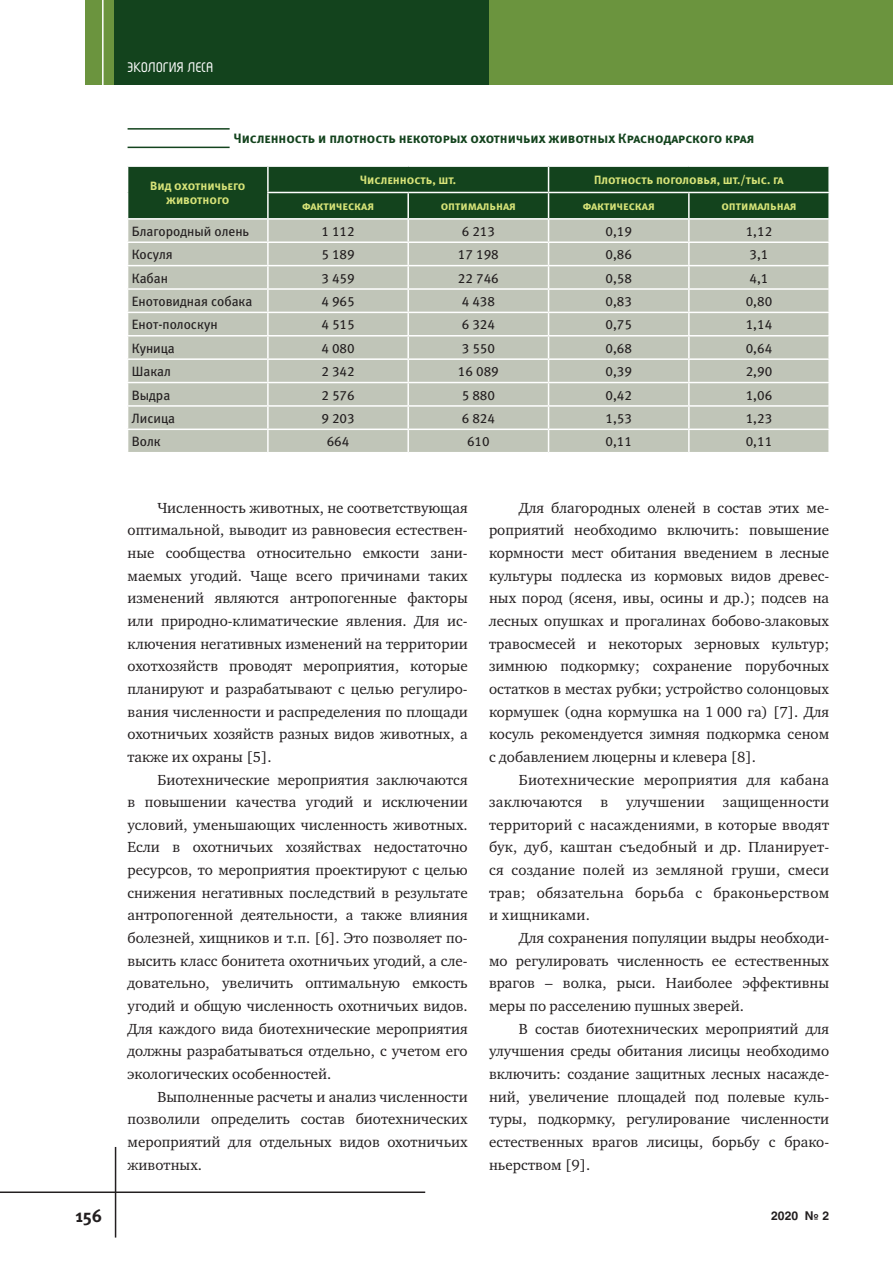
<style>
.page{position:relative;width:893px;height:1263px;background:#fff}
.page>*{position:absolute;margin:0;border:0;box-sizing:border-box;transform-origin:0 0}
.t1{font:18px "Meta Bold C";color:#231f20}
.t2{font:700 16.5px "Magic C";color:#fff}
.Text{font:15px/22.6px "Charter C";color:#231f20;text-align:justify}
.Tabl_02{font:13.5px "Meta Book LFC";color:#231f20}
.Tabl_Zag{font:13.5px "Meta Bold Caps C";color:#13431d}
.Tabl_01{font:12px/14.4px "Meta Bold Caps LFC";color:#d7e378;text-align:center}
.t3{font:700 12px "Helios C";color:#231f20}
</style>
<div class="page">
<div style="left:85px;top:0;width:808px;height:85px;background:#6b943e"></div>
<div style="left:115px;top:0;width:374px;height:85px;background:#13431d"></div>
<hr style="left:102px;top:0;width:2px;height:85px;background:#fff">
<hr style="left:0;top:1191px;width:425px;height:2px;background:#231f20">
<hr style="left:115px;top:1147px;width:1px;height:90px;background:#231f20">
<hr style="left:128px;top:128px;width:102px;height:2px;background:#13431d">
<hr style="left:128px;top:147px;width:102px;height:1px;background:#13431d">
<svg style="left:127px;top:166px;width:702px;height:286px;background:#a6b2a1"></svg>
<hr style="left:267px;top:193px;width:2px;height:25px;background:#fff">
<hr style="left:127px;top:218px;width:141px;height:2px;background:#fff">
<p class="t2" style="left:128px;top:60px;width:87px">ЭКОЛОГИЯ ЛЕСА</p>
<p class="Tabl_Zag" style="left:234px;top:130px;width:522px">Численность и плотность некоторых охотничьих животных Краснодарского края</p>
<p class="Tabl_01" style="left:150px;top:178px;width:97px">Вид охотничьего животного</p>
<p class="Tabl_01" style="left:360px;top:172px;width:98px">Численность, шт.</p>
<p class="Tabl_01" style="left:594px;top:172px;width:191px">Плотность поголовья, шт./тыс. га</p>
<p class="Tabl_01" style="left:302px;top:199px;width:74px">фактическая</p>
<p class="Tabl_01" style="left:441px;top:199px;width:77px">оптимальная</p>
<p class="Tabl_01" style="left:583px;top:199px;width:74px">фактическая</p>
<p class="Tabl_01" style="left:721px;top:199px;width:77px">оптимальная</p>
<p class="Tabl_02" style="left:132px;top:224px;width:119px">Благородный олень</p>
<p class="Tabl_02" style="left:321px;top:224px;width:35px">1 112</p>
<p class="Tabl_02" style="left:462px;top:224px;width:35px">6 213</p>
<p class="Tabl_02" style="left:605px;top:224px;width:28px">0,19</p>
<p class="Tabl_02" style="left:746px;top:224px;width:28px">1,12</p>
<p class="Tabl_02" style="left:132px;top:247px;width:42px">Косуля</p>
<p class="Tabl_02" style="left:321px;top:247px;width:35px">5 189</p>
<p class="Tabl_02" style="left:458px;top:247px;width:42px">17 198</p>
<p class="Tabl_02" style="left:605px;top:247px;width:28px">0,86</p>
<p class="Tabl_02" style="left:749px;top:247px;width:20px">3,1</p>
<p class="Tabl_02" style="left:132px;top:270px;width:38px">Кабан</p>
<p class="Tabl_02" style="left:321px;top:270px;width:35px">3 459</p>
<p class="Tabl_02" style="left:458px;top:270px;width:42px">22 746</p>
<p class="Tabl_02" style="left:605px;top:270px;width:28px">0,58</p>
<p class="Tabl_02" style="left:749px;top:270px;width:20px">4,1</p>
<p class="Tabl_02" style="left:132px;top:294px;width:122px">Енотовидная собака</p>
<p class="Tabl_02" style="left:321px;top:294px;width:35px">4 965</p>
<p class="Tabl_02" style="left:462px;top:294px;width:35px">4 438</p>
<p class="Tabl_02" style="left:605px;top:294px;width:28px">0,83</p>
<p class="Tabl_02" style="left:746px;top:294px;width:28px">0,80</p>
<p class="Tabl_02" style="left:132px;top:317px;width:87px">Енот-полоскун</p>
<p class="Tabl_02" style="left:321px;top:317px;width:35px">4 515</p>
<p class="Tabl_02" style="left:462px;top:317px;width:35px">6 324</p>
<p class="Tabl_02" style="left:605px;top:317px;width:28px">0,75</p>
<p class="Tabl_02" style="left:746px;top:317px;width:28px">1,14</p>
<p class="Tabl_02" style="left:132px;top:340px;width:45px">Куница</p>
<p class="Tabl_02" style="left:321px;top:340px;width:35px">4 080</p>
<p class="Tabl_02" style="left:462px;top:340px;width:35px">3 550</p>
<p class="Tabl_02" style="left:605px;top:340px;width:28px">0,68</p>
<p class="Tabl_02" style="left:746px;top:340px;width:28px">0,64</p>
<p class="Tabl_02" style="left:132px;top:364px;width:41px">Шакал</p>
<p class="Tabl_02" style="left:321px;top:364px;width:35px">2 342</p>
<p class="Tabl_02" style="left:458px;top:364px;width:42px">16 089</p>
<p class="Tabl_02" style="left:605px;top:364px;width:28px">0,39</p>
<p class="Tabl_02" style="left:746px;top:364px;width:28px">2,90</p>
<p class="Tabl_02" style="left:132px;top:387px;width:40px">Выдра</p>
<p class="Tabl_02" style="left:321px;top:387px;width:35px">2 576</p>
<p class="Tabl_02" style="left:462px;top:387px;width:35px">5 880</p>
<p class="Tabl_02" style="left:605px;top:387px;width:28px">0,42</p>
<p class="Tabl_02" style="left:746px;top:387px;width:28px">1,06</p>
<p class="Tabl_02" style="left:132px;top:411px;width:45px">Лисица</p>
<p class="Tabl_02" style="left:321px;top:411px;width:35px">9 203</p>
<p class="Tabl_02" style="left:462px;top:411px;width:35px">6 824</p>
<p class="Tabl_02" style="left:605px;top:411px;width:28px">1,53</p>
<p class="Tabl_02" style="left:746px;top:411px;width:28px">1,23</p>
<p class="Tabl_02" style="left:132px;top:434px;width:30px">Волк</p>
<p class="Tabl_02" style="left:327px;top:434px;width:24px">664</p>
<p class="Tabl_02" style="left:467px;top:434px;width:24px">610</p>
<p class="Tabl_02" style="left:605px;top:434px;width:28px">0,11</p>
<p class="Tabl_02" style="left:746px;top:434px;width:28px">0,11</p>
<p class="Text" style="left:128px;top:496px;width:342px;text-indent:30px">Численность животных, не соответствующая оптимальной, выводит из равновесия естествен&shy;ные сообщества относительно емкости зани&shy;маемых угодий. Чаще всего причинами таких изменений являются антропогенные факторы или природно-климатические явления. Для ис&shy;ключения негативных изменений на территории охотхозяйств проводят мероприятия, которые планируют и разрабатывают с целью регулиро&shy;вания численности и распределения по площади охотничьих хозяйств разных видов животных, а также их охраны [5].</p>
<p class="Text" style="left:128px;top:768px;width:342px;text-indent:30px">Биотехнические мероприятия заключаются в повышении качества угодий и исключении условий, уменьшающих численность животных.<br>Если в охотничьих хозяйствах недостаточно ресурсов, то мероприятия проектируют с целью снижения негативных последствий в результате антропогенной деятельности, а также влияния болезней, хищников и т.п. [6]. Это позволяет по&shy;высить класс бонитета охотничьих угодий, а сле&shy;довательно, увеличить оптимальную емкость угодий и общую численность охотничьих видов.<br>Для каждого вида биотехнические мероприятия должны разрабатываться отдельно, с учетом его экологических особенностей.</p>
<p class="Text" style="left:128px;top:1085px;width:342px;text-indent:30px">Выполненные расчеты и анализ численности позволили определить состав биотехнических мероприятий для отдельных видов охотничьих животных.</p>
<p class="Text" style="left:489px;top:496px;width:342px;text-indent:30px">Для благородных оленей в состав этих ме&shy;роприятий необходимо включить: повышение кормности мест обитания введением в лесные культуры подлеска из кормовых видов древес&shy;ных пород (ясеня, ивы, осины и др.); подсев на лесных опушках и прогалинах бобово-злаковых травосмесей и некоторых зерновых культур; зимнюю подкормку; сохранение порубочных остатков в местах рубки; устройство солонцовых кормушек (одна кормушка на 1 000 га) [7]. Для косуль рекомендуется зимняя подкормка сеном с добавлением люцерны и клевера [8].</p>
<p class="Text" style="left:489px;top:768px;width:342px;text-indent:30px">Биотехнические мероприятия для кабана заключаются в улучшении защищенности территорий с насаждениями, в которые вводят бук, дуб, каштан съедобный и др. Планирует&shy;ся создание полей из земляной груши, смеси трав; обязательна борьба с браконьерством и хищниками.</p>
<p class="Text" style="left:489px;top:927px;width:342px;text-indent:30px">Для сохранения популяции выдры необходи&shy;мо регулировать численность ее естественных врагов – волка, рыси. Наиболее эффективны меры по расселению пушных зверей.</p>
<p class="Text" style="left:489px;top:1017px;width:342px;text-indent:30px">В состав биотехнических мероприятий для улучшения среды обитания лисицы необходимо включить: создание защитных лесных насажде&shy;ний, увеличение площадей под полевые куль&shy;туры, подкормку, регулирование численности естественных врагов лисицы, борьбу с брако&shy;ньерством [9].</p>
<p class="t1" style="left:75px;top:1205px;width:28px">156</p>
<p class="t3" style="left:771px;top:1208px;width:60px">2020 № 2</p>
</div>
